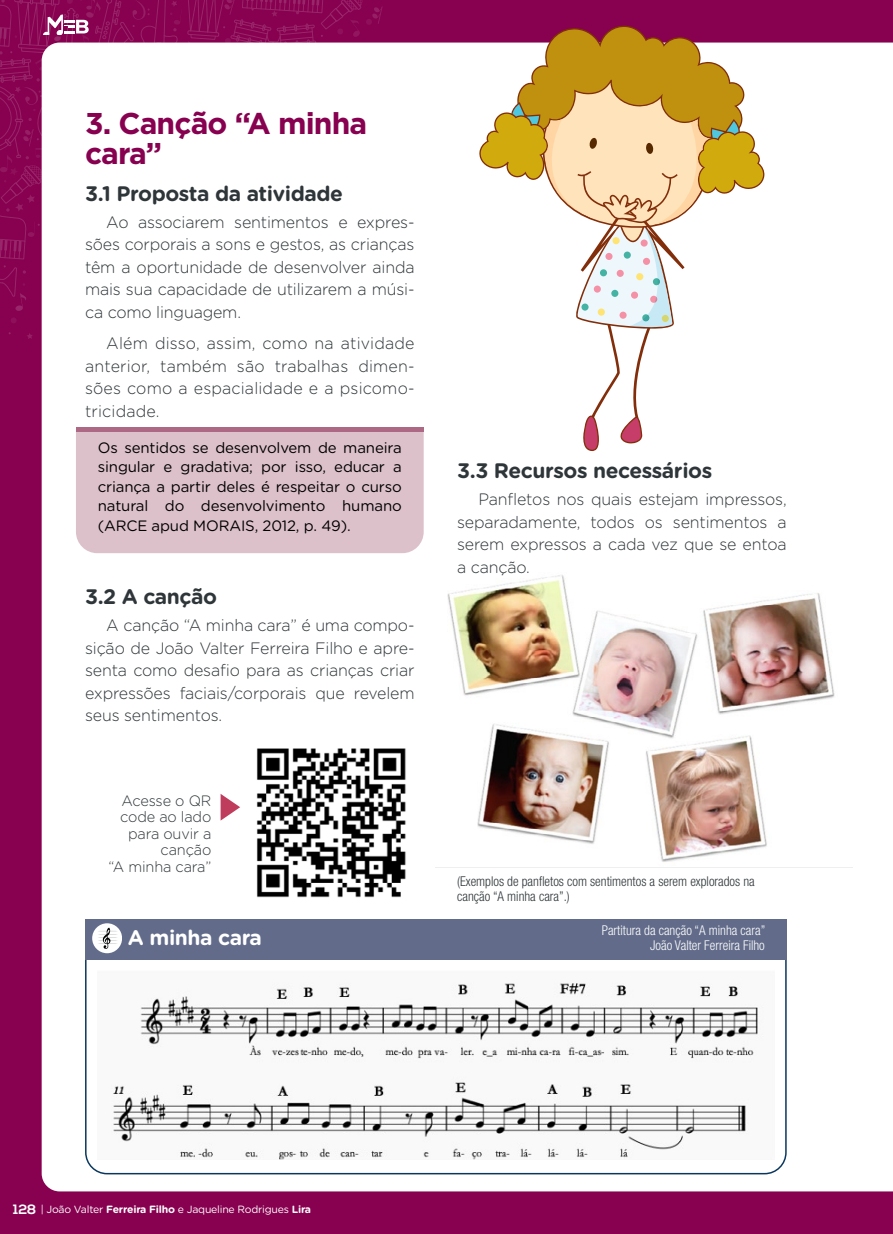
<style>
.page{position:relative;width:893px;height:1234px;background:#fff}
.page>*{position:absolute;margin:0;border:0;box-sizing:border-box;transform-origin:0 0}
.Sub_titulo{font:700 30px/30px "Gotham";letter-spacing:-.03em;color:#870150}
.Sub_titulo_3{font:700 21px "Gotham Rounded";letter-spacing:-.02em;color:#2f3639}
.Sub_titulo_3-2{font:700 21px "Gotham Rounded";letter-spacing:-.02em;color:#fff}
.texto_Gothan_11{font:300 16.5px/22.5px "Gotham Rounded";letter-spacing:-.01em;color:#2f3639;text-align:justify}
.Sitação_de_autor{font:15px/19.5px "Gotham Rounded";letter-spacing:-.01em;color:#000;text-align:justify}
.texto_Gothan_11-2{font:300 15px/16.5px "Gotham Rounded";letter-spacing:-.01em;color:#2f3639;text-align:right}
.legenda{font:300 condensed 13.5px/15px "Helvetica Neue LT Std";color:#2f3639}
.legenda-2{font:300 condensed 13.5px "Helvetica Neue LT Std";color:#fff}
.t1{font:10.5px "Gotham Rounded";letter-spacing:-.02em;color:#fff;scale:.95 1}
.s1{font-family:"Nexa";font-weight:700;font-size:13.5px}
.s2{font-weight:700}
</style>
<div class="page">
<div style="left:0;top:0;width:893px;height:1233px;background:#870150"></div>
<svg style="left:27px;top:333px;width:5px;height:6px"></svg>
<div style="left:42px;top:43px;width:850px;height:1148px;background:#fff"></div>
<svg style="left:892px;top:43px;width:1px;height:1148px"></svg>
<img style="left:436px;top:566px;width:417px;height:301px">
<div style="left:76px;top:432px;width:348px;height:121px;background:#dcc1cb"></div>
<div style="left:76px;top:427px;width:348px;height:5px;background:#ad6884"></div>
<svg style="left:84px;top:954px;width:703px;height:220px;background:#ebeef1"></svg>
<div style="left:85px;top:919px;width:702px;height:40px;background:#626c8a"></div>
<div style="left:92px;top:923px;width:29px;height:30px;background:#fff;border-radius:50%"></div>
<svg style="left:98px;top:927px;width:20px;height:21px"></svg>
<img style="left:97px;top:969px;width:677px;height:189px">
<svg style="left:221px;top:793px;width:19px;height:27px"></svg>
<img style="left:249px;top:739px;width:163px;height:164px">
<svg style="left:479px;top:25px;width:286px;height:427px;background:#ead8be"></svg>
<svg style="left:0;top:0;width:383px;height:325px"></svg>
<p class="Sub_titulo" style="left:85px;top:108px;width:284px">3. Canção “A minha cara”</p>
<p class="Sub_titulo_3" style="left:85px;top:178px;width:260px">3.1 Proposta da atividade</p>
<p class="texto_Gothan_11" style="left:85px;top:210px;width:331px;text-indent:21px">Ao associarem sentimentos e expres&shy;sões corporais a sons e gestos, as crianças têm a oportunidade de desenvolver ainda mais sua capacidade de utilizarem a músi&shy;ca como linguagem.</p>
<p class="texto_Gothan_11" style="left:85px;top:331px;width:331px;text-indent:21px">Além disso, assim, como na atividade anterior, também são trabalhas dimen&shy;sões como a espacialidade e a psicomo&shy;tricidade.</p>
<p class="Sitação_de_autor" style="left:98px;top:437px;width:306px">Os sentidos se desenvolvem de maneira singular e gradativa; por isso, educar a criança a partir deles é respeitar o curso natural do desenvolvimento humano (ARCE apud MORAIS, 2012, p. 49).</p>
<p class="Sub_titulo_3" style="left:85px;top:581px;width:134px">3.2 A canção</p>
<p class="texto_Gothan_11" style="left:85px;top:613px;width:331px;text-indent:21px">A canção “A minha cara” é uma compo&shy;sição de João Valter Ferreira Filho e apre&shy;senta como desafio para as crianças criar expressões faciais/corporais que revelem seus sentimentos.</p>
<p class="texto_Gothan_11-2" style="left:108px;top:791px;width:105px">Acesse o QR code ao lado para ouvir a canção<br>“A minha cara”</p>
<p class="Sub_titulo_3" style="left:457px;top:455px;width:257px">3.3 Recursos necessários</p>
<p class="texto_Gothan_11" style="left:457px;top:487px;width:331px;text-indent:21px">Panfletos nos quais estejam impressos, separadamente, todos os sentimentos a serem expressos a cada vez que se entoa a canção.</p>
<p class="legenda" style="left:457px;top:873px;width:299px">(Exemplos de panfletos com sentimentos a serem explorados na canção “A minha cara”.)</p>
<p class="Sub_titulo_3-2" style="left:128px;top:922px;width:136px">A minha cara</p>
<p class="legenda-2" style="left:602px;top:922px;width:165px">Partitura da canção “A minha cara”</p>
<p class="legenda-2" style="left:650px;top:937px;width:116px">João Valter Ferreira Filho</p>
<p class="t1" style="left:13px;top:1201px;width:315px"><span class="s1">128</span> | João Valter <span class="s2">Ferreira Filho</span> e Jaqueline Rodrigues <span class="s2">Lira</span></p>
</div>
